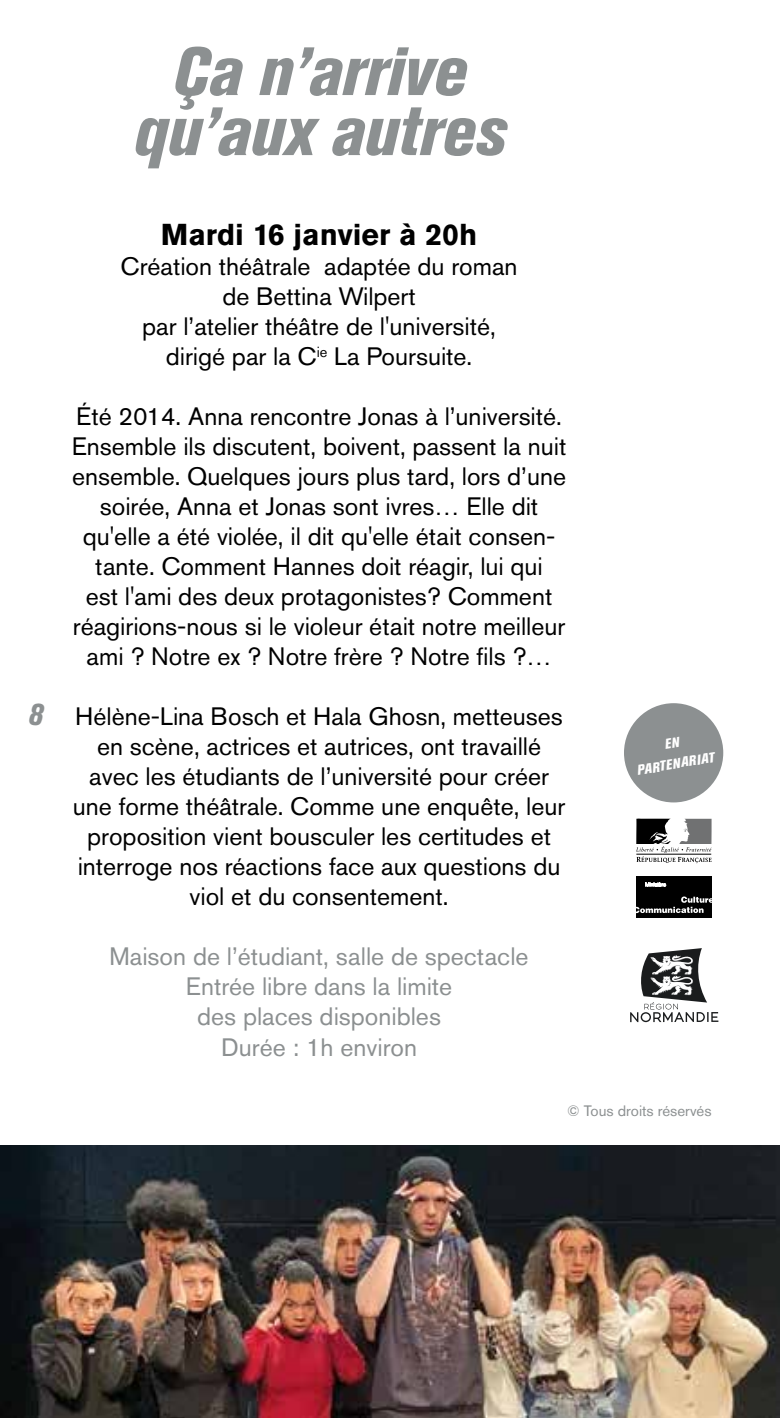
<style>
.page{position:relative;width:780px;height:1418px;background:#fff}
.page>*{position:absolute;margin:0;border:0;box-sizing:border-box;transform-origin:0 0}
.t1{font:italic 800 condensed 67.5px/60px "Akzidenz Grotesk Pro";color:#8c9091;text-align:center}
.t2{font:700 30px "Akzidenz Grotesk Pro";color:#000}
.t3{font:italic 800 condensed 30px "Akzidenz Grotesk Pro";color:#8c9091}
.t4{font:25px/30px "Akzidenz Grotesk Pro";color:#000;text-align:center}
.t5{font:25px/30px "Akzidenz Grotesk Pro";color:#8c9091;text-align:center}
.t6{font:15px "Akzidenz Grotesk Pro";color:#8c9091}
.t7{font:italic 800 condensed 14px/21px "Akzidenz Grotesk Pro";color:#fff;text-align:center}
</style>
<div class="page">
<svg style="left:636px;top:818px;width:75px;height:45px"></svg>
<div style="left:636px;top:876px;width:75px;height:42px;background:#000"></div>
<svg style="left:636px;top:896px;width:76px;height:17px"></svg>
<svg style="left:645px;top:882px;width:20px;height:4px"></svg>
<div style="left:624px;top:703px;width:99px;height:99px;background:#8c9091;border-radius:50%"></div>
<img style="left:0;top:1145px;width:780px;height:272px">
<svg style="left:630px;top:948px;width:88px;height:74px"></svg>
<p class="t3" style="left:28px;top:695px;width:17px">8</p>
<h1 class="t1" style="left:133px;top:40px;width:374px">Ça n’arrive qu’aux autres</h1>
<p class="t2" style="left:161px;top:215px;width:318px">Mardi 16 janvier à 20h</p>
<p class="t4" style="left:120px;top:251px;width:398px">Création théâtrale adaptée du roman de Bettina Wilpert<br>par l’atelier théâtre de l'université, dirigé par la C<sup>ie</sup> La Poursuite.</p>
<p class="t4" style="left:72px;top:401px;width:496px">Été 2014. Anna rencontre Jonas à l’université.<br>Ensemble ils discutent, boivent, passent la nuit ensemble. Quelques jours plus tard, lors d’une soirée, Anna et Jonas sont ivres… Elle dit qu'elle a été violée, il dit qu'elle était consen&shy;tante. Comment Hannes doit réagir, lui qui<br>est l'ami des deux protagonistes? Comment réagirions-nous si le violeur était notre meilleur ami ? Notre ex ? Notre frère ? Notre fils ?…</p>
<p class="t4" style="left:73px;top:701px;width:494px">Hélène-Lina Bosch et Hala Ghosn, metteuses en scène, actrices et autrices, ont travaillé avec les étudiants de l’université pour créer une forme théâtrale. Comme une enquête, leur proposition vient bousculer les certitudes et interroge nos réactions face aux questions du viol et du consentement.</p>
<p class="t5" style="left:110px;top:941px;width:420px">Maison de l’étudiant, salle de spectacle<br>Entrée libre dans la limite<br>des places disponibles<br>Durée : 1h environ</p>
<p class="t7" style="left:631px;top:739px;width:80px;rotate:-10deg">EN<br>PARTENARIAT</p>
<p class="t6" style="left:567px;top:1100px;width:146px">© Tous droits réservés</p>
</div>
